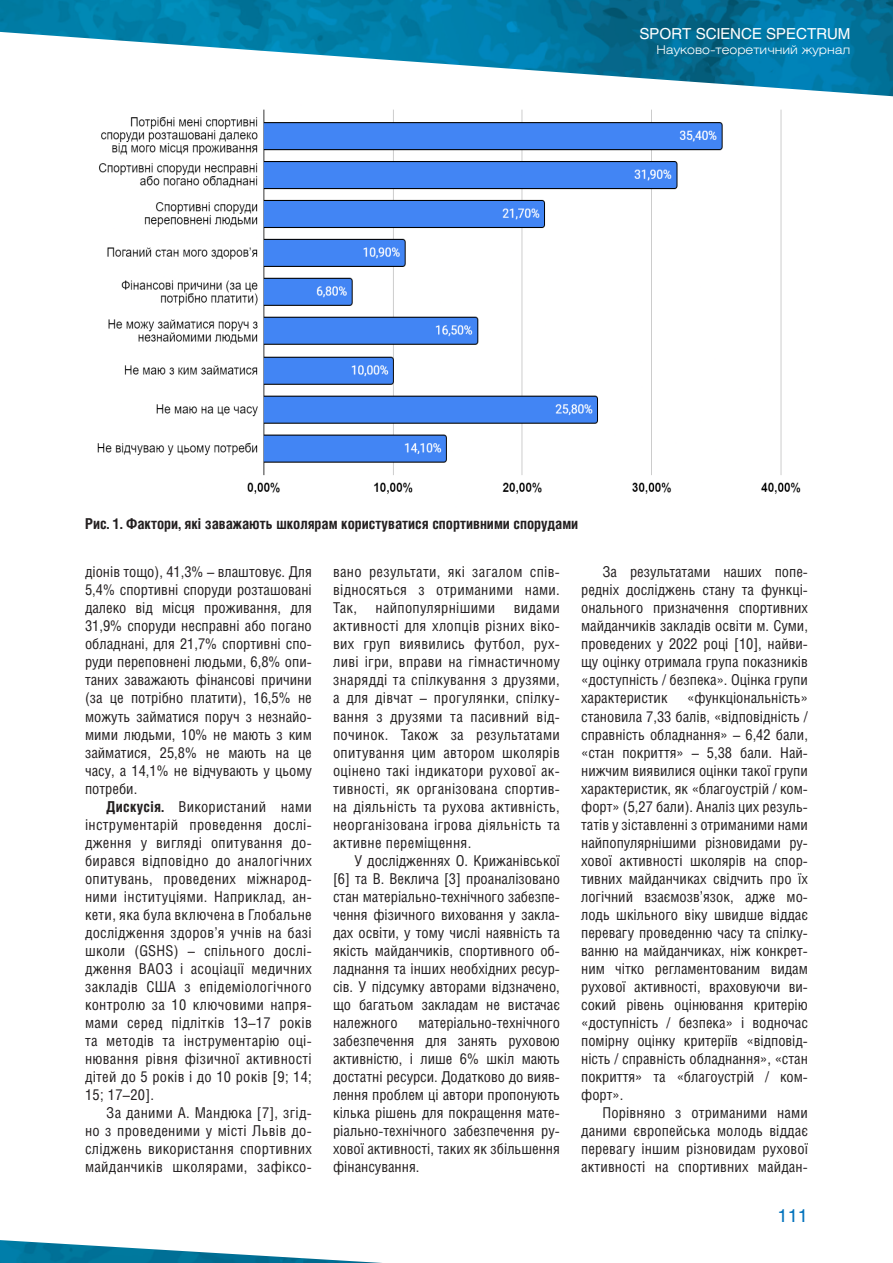
<style>
.page{position:relative;width:893px;height:1263px;background:#fff}
.page>*{position:absolute;margin:0;border:0;box-sizing:border-box;transform-origin:0 0}
.t1{font:18px "Helios C";color:#0072bc}
.Текст_основной_G{font:15px/18px "Helios Cond C";color:#231f20;text-align:justify}
.Рисунок{font:700 15px "Helios Cond C";color:#231f20}
.t2{font:15px "Helios C";color:#fff}
.t3{font:12px "Helios Ext Light C";color:#fff}
.s1{font-weight:700}
</style>
<div class="page">
<img style="left:0;top:0;width:893px;height:97px">
<img style="left:0;top:1240px;width:382px;height:23px">
<img style="left:97px;top:109px;width:704px;height:385px">
<p class="t2" style="left:640px;top:25px;width:212px">SPORT SCIENCE SPECTRUM</p>
<p class="t3" style="left:656px;top:42px;width:196px">Науково-теоретичний журнал</p>
<p class="Рисунок" style="left:85px;top:515px;width:495px">Рис. 1. Фактори, які заважають школярам користуватися спортивними спорудами</p>
<p class="Текст_основной_G" style="left:85px;top:563px;width:228px">діонів тощо), 41,3% – влаштовує. Для 5,4% спортивні споруди розташовані далеко від місця проживання, для 31,9% споруди несправні або погано обладнані, для 21,7% спортивні спо&shy;руди переповнені людьми, 6,8% опи&shy;таних заважають фінансові причини (за це потрібно платити), 16,5% не можуть займатися поруч з незнайо&shy;мими людьми, 10% не мають з ким займатися, 25,8% не мають на це часу, а 14,1% не відчувають у цьому потреби.</p>
<p class="Текст_основной_G" style="left:85px;top:797px;width:228px;text-indent:21px"><span class="s1">Дискусія.</span> Використаний нами інструментарій проведення дослі&shy;дження у вигляді опитування до&shy;бирався відповідно до аналогічних опитувань, проведених міжнарод&shy;ними інституціями. Наприклад, ан&shy;кети, яка була включена в Глобальне дослідження здоров’я учнів на базі школи (GSHS) – спільного дослі&shy;дження ВАОЗ і асоціації медичних закладів США з епідеміологічного контролю за 10 ключовими напря&shy;мами серед підлітків 13–17 років та методів та інструментарію оці&shy;нювання рівня фізичної активності дітей до 5 років і до 10 років [9; 14; 15; 17–20].</p>
<p class="Текст_основной_G" style="left:85px;top:1103px;width:228px;text-indent:21px">За даними А. Мандюка [7], згід&shy;но з проведеними у місті Львів до&shy;сліджень використання спортивних майданчиків школярами, зафіксо-</p>
<p class="Текст_основной_G" style="left:333px;top:563px;width:228px">вано результати, які загалом спів&shy;відносяться з отриманими нами.<br>Так, найпопулярнішими видами активності для хлопців різних віко&shy;вих груп виявились футбол, рух&shy;ливі ігри, вправи на гімнастичному знарядді та спілкування з друзями, а для дівчат – прогулянки, спілку&shy;вання з друзями та пасивний від&shy;починок. Також за результатами опитування цим автором школярів оцінено такі індикатори рухової ак&shy;тивності, як організована спортив&shy;на діяльність та рухова активність, неорганізована ігрова діяльність та активне переміщення.</p>
<p class="Текст_основной_G" style="left:333px;top:851px;width:228px;text-indent:21px">У дослідженнях О. Крижанівської [6] та В. Веклича [3] проаналізовано стан матеріально-технічного забезпе&shy;чення фізичного виховання у закла&shy;дах освіти, у тому числі наявність та якість майданчиків, спортивного об&shy;ладнання та інших необхідних ресур&shy;сів. У підсумку авторами відзначено, що багатьом закладам не вистачає належного</p>
<p class="Текст_основной_G" style="left:333px;top:1013px;width:228px;text-indent:85px">матеріально-технічного забезпечення для занять руховою активністю, і лише 6% шкіл мають достатні ресурси. Додатково до вияв&shy;лення проблем ці автори пропонують кілька рішень для покращення мате&shy;ріально-технічного забезпечення ру&shy;хової активності, таких як збільшення фінансування.</p>
<p class="Текст_основной_G" style="left:581px;top:563px;width:228px;text-indent:21px">За результатами наших попе&shy;редніх досліджень стану та функці&shy;онального призначення спортивних майданчиків закладів освіти м. Суми, проведених у 2022 році [10], найви&shy;щу оцінку отримала група показників «доступність / безпека». Оцінка групи характеристик</p>
<p class="Текст_основной_G" style="left:581px;top:689px;width:228px;text-indent:106px">«функціональність» становила 7,33 балів, «відповідність / справність обладнання» – 6,42 бали, «стан покриття» – 5,38 бали. Най&shy;нижчим виявилися оцінки такої групи характеристик, як «благоустрій / ком&shy;форт» (5,27 бали). Аналіз цих резуль&shy;татів у зіставленні з отриманими нами найпопулярнішими різновидами ру&shy;хової активності школярів на спор&shy;тивних майданчиках свідчить про їх логічний взаємозв’язок, адже мо&shy;лодь шкільного віку швидше віддає перевагу проведенню часу та спілку&shy;ванню на майданчиках, ніж конкрет&shy;ним чітко регламентованим видам рухової активності, враховуючи ви&shy;сокий рівень оцінювання критерію «доступність / безпека» і водночас помірну оцінку критеріїв «відповід&shy;ність / справність обладнання», «стан покриття» та «благоустрій / ком&shy;форт».</p>
<p class="Текст_основной_G" style="left:581px;top:1103px;width:228px;text-indent:21px">Порівняно з отриманими нами даними європейська молодь віддає перевагу іншим різновидам рухової активності на спортивних майдан-</p>
<p class="t1" style="left:778px;top:1204px;width:32px">111</p>
</div>
